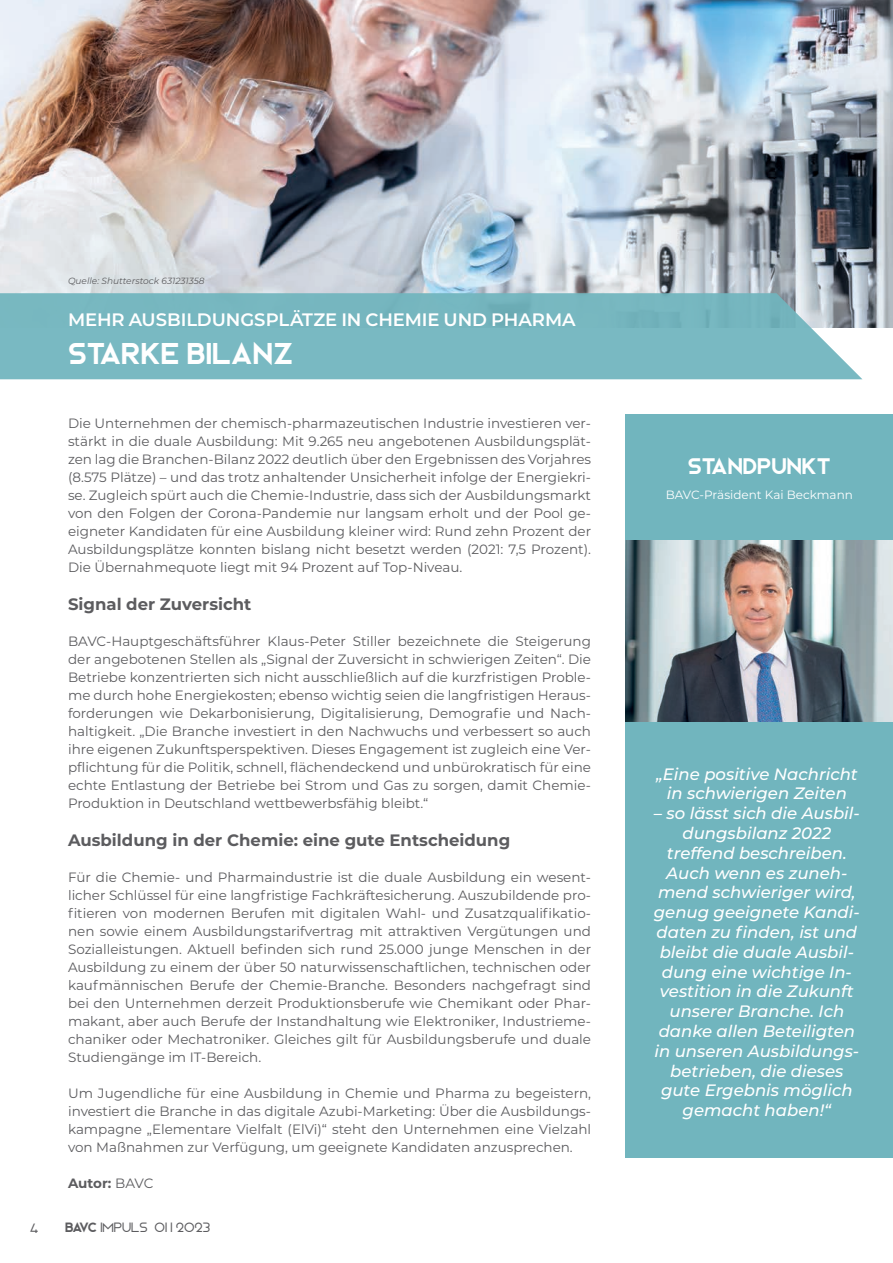
<style>
.page{position:relative;width:893px;height:1263px;background:#fff}
.page>*{position:absolute;margin:0;border:0;box-sizing:border-box;transform-origin:0 0}
.t1{font:30px "Bjorn";color:#fff}
.t2{font:22.5px "Bjorn";color:#fff}
.t3{font:600 18px "Montserrat";letter-spacing:-.005em;color:#fff}
.t4{font:italic 500 16.5px/19.8px "Montserrat";color:#fff;text-align:center}
.t5{font:700 16.5px "Montserrat";color:#5c5c5f}
.t6{font:13.5px/18px "Montserrat";color:#5c5c5f;text-align:justify}
.t7{font:300 13.5px "Bjorn";color:#5c5c5f}
.t8{font:700 13.5px "Montserrat";letter-spacing:-.005em;color:#5c5c5f}
.t9{font:12px "Montserrat";color:#fff}
.t10{font:italic 9px "Montserrat";color:#5c5c5f}
.s1{font-weight:400}
</style>
<div class="page">
<img style="left:0;top:0;width:893px;height:327px">
<svg style="left:0;top:293px;width:862px;height:86px;fill:#79b9c2"></svg>
<div style="left:626px;top:415px;width:267px;height:743px;background:#71b5be"></div>
<img style="left:626px;top:540px;width:267px;height:182px">
<p class="t10" style="left:68px;top:274px;width:138px">Quelle: Shutterstock 631231358</p>
<h3 class="t3" style="left:68px;top:306px;width:509px">MEHR AUSBILDUNGSPLÄTZE IN CHEMIE UND PHARMA</h3>
<h1 class="t1" style="left:68px;top:335px;width:227px">STARKE BILANZ</h1>
<p class="t6" style="left:68px;top:414px;width:525px">Die Unternehmen der chemisch-pharmazeutischen Industrie investieren ver&shy;stärkt in die duale Ausbildung: Mit 9.265 neu angebotenen Ausbildungsplät&shy;zen lag die Branchen-Bilanz 2022 deutlich über den Ergebnissen des Vorjahres (8.575 Plätze) – und das trotz anhaltender Unsicherheit infolge der Energiekri&shy;se. Zugleich spürt auch die Chemie-Industrie, dass sich der Ausbildungsmarkt von den Folgen der Corona-Pandemie nur langsam erholt und der Pool ge&shy;eigneter Kandidaten für eine Ausbildung kleiner wird: Rund zehn Prozent der Ausbildungsplätze konnten bislang nicht besetzt werden (2021: 7,5 Prozent).<br>Die Übernahmequote liegt mit 94 Prozent auf Top-Niveau.</p>
<p class="t5" style="left:68px;top:592px;width:185px">Signal der Zuversicht</p>
<p class="t6" style="left:68px;top:631px;width:524px">BAVC-Hauptgeschäftsführer Klaus-Peter Stiller bezeichnete die Steigerung der angebotenen Stellen als „Signal der Zuversicht in schwierigen Zeiten“. Die Betriebe konzentrierten sich nicht ausschließlich auf die kurzfristigen Proble&shy;me durch hohe Energiekosten; ebenso wichtig seien die langfristigen Heraus&shy;forderungen wie Dekarbonisierung, Digitalisierung, Demografie und Nach&shy;haltigkeit. „Die Branche investiert in den Nachwuchs und verbessert so auch ihre eigenen Zukunftsperspektiven. Dieses Engagement ist zugleich eine Ver&shy;pflichtung für die Politik, schnell, flächendeckend und unbürokratisch für eine echte Entlastung der Betriebe bei Strom und Gas zu sorgen, damit Chemie-Produktion in Deutschland wettbewerbsfähig bleibt.“</p>
<p class="t5" style="left:68px;top:828px;width:444px">Ausbildung in der Chemie: eine gute Entscheidung</p>
<p class="t6" style="left:68px;top:867px;width:525px">Für die Chemie- und Pharmaindustrie ist die duale Ausbildung ein wesent&shy;licher Schlüssel für eine langfristige Fachkräftesicherung. Auszubildende pro&shy;fitieren von modernen Berufen mit digitalen Wahl- und Zusatzqualifikatio&shy;nen sowie einem Ausbildungstarifvertrag mit attraktiven Vergütungen und Sozialleistungen. Aktuell befinden sich rund 25.000 junge Menschen in der Ausbildung zu einem der über 50 naturwissenschaftlichen, technischen oder kaufmännischen Berufe der Chemie-Branche. Besonders nachgefragt sind bei den Unternehmen derzeit Produktionsberufe wie Chemikant oder Phar&shy;makant, aber auch Berufe der Instandhaltung wie Elektroniker, Industrieme&shy;chaniker oder Mechatroniker. Gleiches gilt für Ausbildungsberufe und duale Studiengänge im IT-Bereich.</p>
<p class="t6" style="left:68px;top:1083px;width:525px">Um Jugendliche für eine Ausbildung in Chemie und Pharma zu begeistern, investiert die Branche in das digitale Azubi-Marketing: Über die Ausbildungs&shy;kampagne „Elementare Vielfalt (ElVi)“ steht den Unternehmen eine Vielzahl von Maßnahmen zur Verfügung, um geeignete Kandidaten anzusprechen.</p>
<p class="t8" style="left:68px;top:1173px;width:87px">Autor: <span class="s1">BAVC</span></p>
<p class="t7" style="left:30px;top:1220px;width:10px">4</p>
<p class="t7" style="left:65px;top:1219px;width:147px"><span class="s1">BAVC</span> IMPULS 01 I 2023</p>
<h2 class="t2" style="left:688px;top:453px;width:145px">STANDPUNKT</h2>
<p class="t9" style="left:666px;top:486px;width:189px">BAVC-Präsident Kai Beckmann</p>
<p class="t4" style="left:656px;top:763px;width:203px">„Eine positive Nachricht in schwierigen Zeiten</p>
<p class="t4" style="left:654px;top:803px;width:207px">– so lässt sich die Ausbil&shy;dungsbilanz 2022 treffend beschreiben.<br>Auch wenn es zuneh&shy;mend schwieriger wird, genug geeignete Kandi&shy;daten zu finden, ist und bleibt die duale Ausbil&shy;dung eine wichtige In&shy;vestition in die Zukunft unserer Branche. Ich danke allen Beteiligten in unseren Ausbildungs&shy;betrieben, die dieses gute Ergebnis möglich gemacht haben!“</p>
</div>
